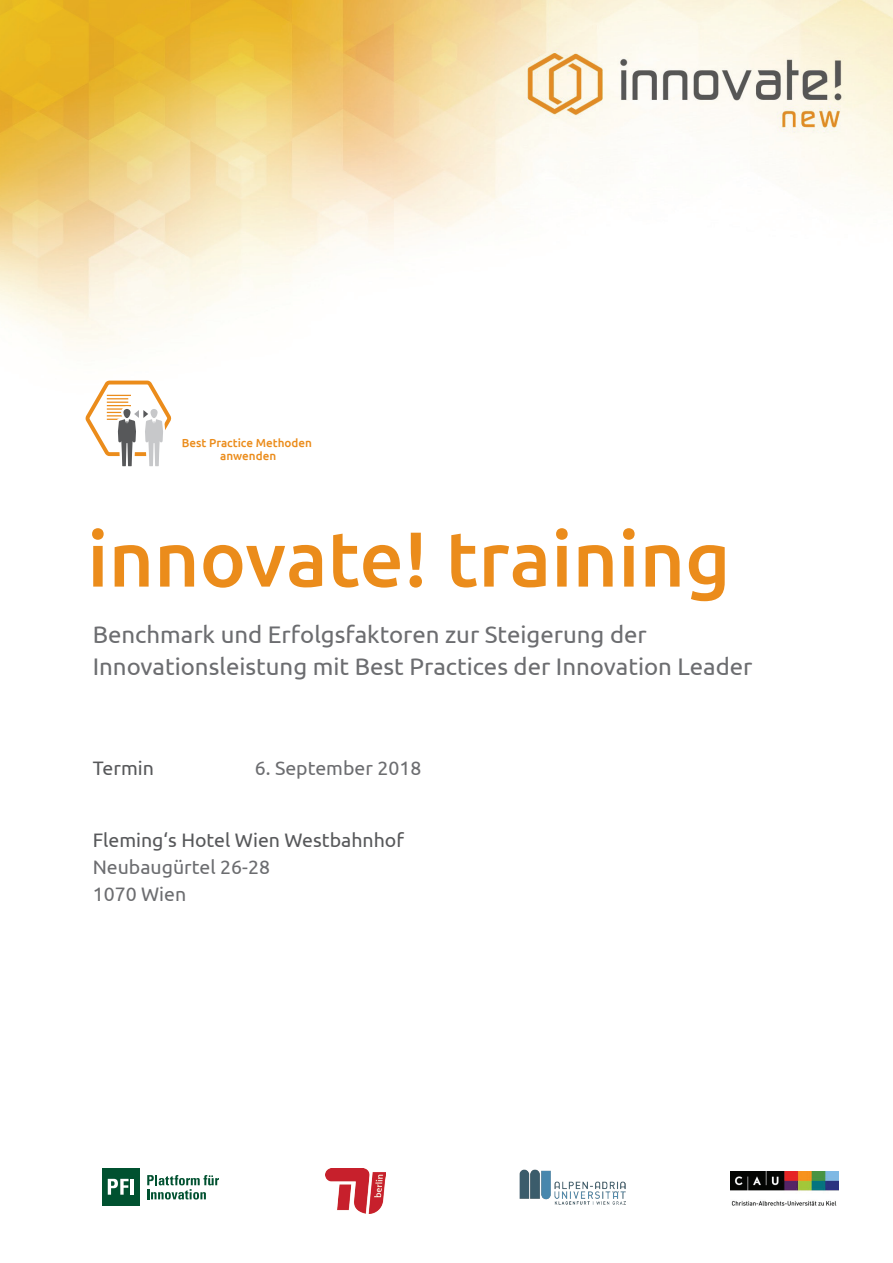
<style>
.page{position:relative;width:893px;height:1263px;background:#fff}
.page>*{position:absolute;margin:0;border:0;box-sizing:border-box;transform-origin:0 0}
.t1{font:500 77.7px "Ubuntu";color:#eb8c1b}
.t2{font:24px/31.5px "Ubuntu";color:#6c6d70}
.t3{font:19.5px/27px "Ubuntu";color:#6c6d70}
.t4{font:19.5px "Ubuntu";color:#57585a}
.t5{font:500 11.7px/13px "Ubuntu";color:#eb8c1b;text-align:center}
</style>
<div class="page">
<img style="left:0;top:0;width:893px;height:350px">
<img style="left:519px;top:1169px;width:107px;height:35px">
<img style="left:731px;top:1172px;width:107px;height:34px">
<svg style="left:85px;top:380px;width:87px;height:87px"></svg>
<svg style="left:147px;top:1175px;width:72px;height:24px"></svg>
<div style="left:102px;top:1168px;width:37px;height:37px;background:#005130"></div>
<svg style="left:108px;top:1179px;width:21px;height:16px"></svg>
<hr style="left:131px;top:1179px;width:3px;height:16px;background:#fff">
<img style="left:325px;top:1168px;width:61px;height:45px">
<p class="t5" style="left:182px;top:435px;width:132px">Best Practice Methoden anwenden</p>
<h1 class="t1" style="left:87px;top:510px;width:645px">innovate! training</h1>
<p class="t2" style="left:93px;top:618px;width:661px">Benchmark und Erfolgsfaktoren zur Steigerung der<br>Innovationsleistung mit Best Practices der Innovation Leader</p>
<p class="t4" style="left:93px;top:756px;width:63px">Termin</p>
<p class="t3" style="left:255px;top:754px;width:168px">6. September 2018</p>
<p class="t4" style="left:93px;top:828px;width:313px">Fleming‘s Hotel Wien Westbahnhof</p>
<p class="t3" style="left:93px;top:853px;width:179px">Neubaugürtel 26-28<br>1070 Wien</p>
</div>
